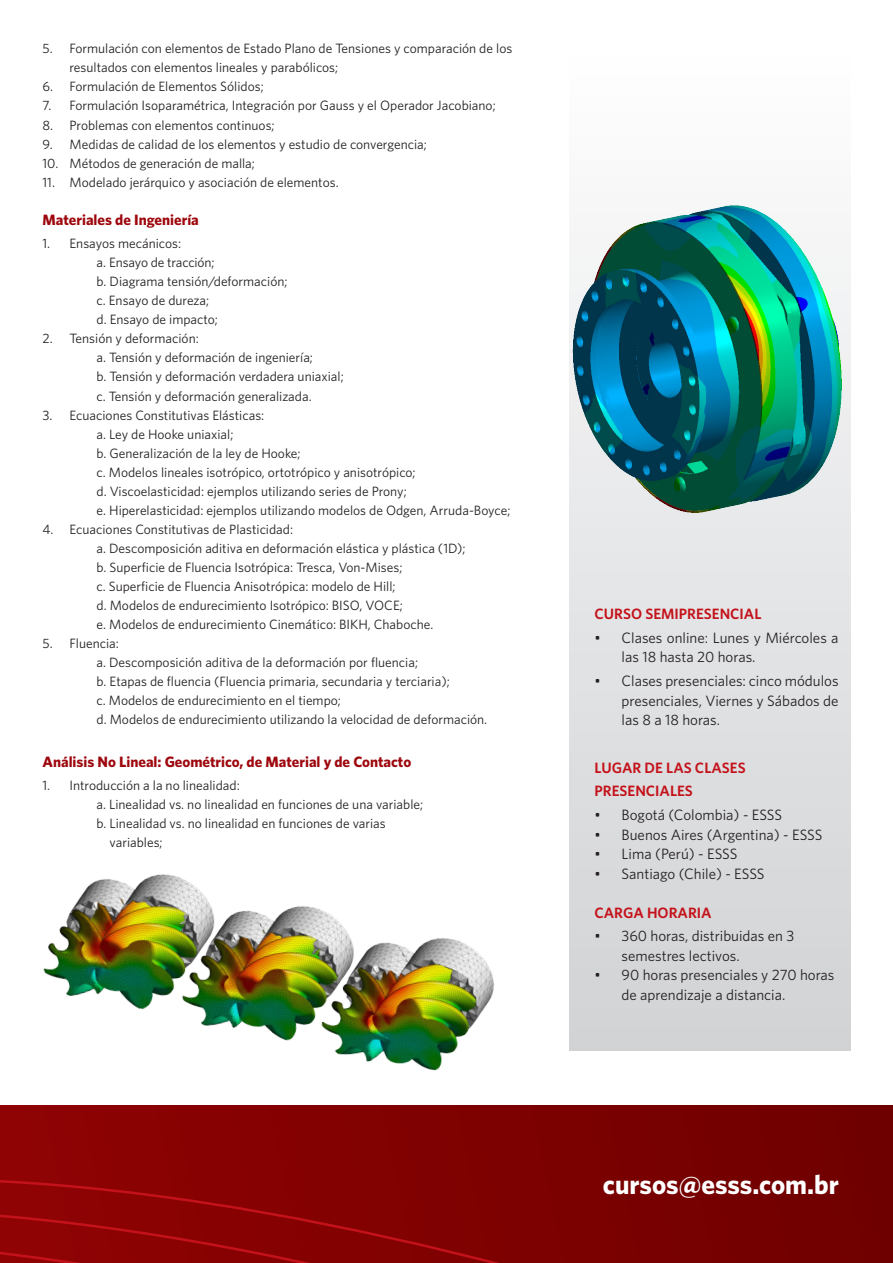
<style>
.page{position:relative;width:893px;height:1263px;background:#fff}
.page>*{position:absolute;margin:0;border:0;box-sizing:border-box;transform-origin:0 0}
.t1{font:700 27px "Whitney";color:#fff}
.t2{font:15px/19.5px "Whitney";color:#231f20}
.t3{font:700 15px "Whitney";color:#9d070d}
.t4{font:600 15px "Whitney";color:#c4121a}
.t5{font:13.5px/19px "Whitney";color:#231f20}
</style>
<div class="page">
<svg style="left:0;top:1106px;width:893px;height:157px;background:#7e0101"></svg>
<svg style="left:570px;top:527px;width:280px;height:523px;background:#dcdddf"></svg>
<img style="left:570px;top:205px;width:280px;height:322px">
<img style="left:16px;top:874px;width:503px;height:301px">
<p class="t5" style="left:70px;top:39px;width:444px;text-indent:-27px">5. Formulación con elementos de Estado Plano de Tensiones y comparación de los resultados con elementos lineales y parabólicos;</p>
<p class="t5" style="left:43px;top:77px;width:223px">6. Formulación de Elementos Sólidos;</p>
<p class="t5" style="left:43px;top:96px;width:455px">7. Formulación Isoparamétrica, Integración por Gauss y el Operador Jacobiano;</p>
<p class="t5" style="left:43px;top:115px;width:234px">8. Problemas con elementos continuos;</p>
<p class="t5" style="left:43px;top:134px;width:386px">9. Medidas de calidad de los elementos y estudio de convergencia;</p>
<p class="t5" style="left:43px;top:153px;width:214px">10. Métodos de generación de malla;</p>
<p class="t5" style="left:43px;top:172px;width:298px">11. Modelado jerárquico y asociación de elementos.</p>
<p class="t3" style="left:43px;top:209px;width:158px">Materiales de Ingeniería</p>
<p class="t5" style="left:43px;top:234px;width:140px">1. Ensayos mecánicos:</p>
<p class="t5" style="left:97px;top:253px;width:119px">a. Ensayo de tracción;</p>
<p class="t5" style="left:97px;top:272px;width:193px">b. Diagrama tensión/deformación;</p>
<p class="t5" style="left:97px;top:291px;width:114px">c. Ensayo de dureza;</p>
<p class="t5" style="left:97px;top:310px;width:123px">d. Ensayo de impacto;</p>
<p class="t5" style="left:43px;top:329px;width:158px">2. Tensión y deformación:</p>
<p class="t5" style="left:97px;top:348px;width:218px">a. Tensión y deformación de ingeniería;</p>
<p class="t5" style="left:97px;top:367px;width:249px">b. Tensión y deformación verdadera uniaxial;</p>
<p class="t5" style="left:97px;top:386px;width:217px">c. Tensión y deformación generalizada.</p>
<p class="t5" style="left:43px;top:405px;width:223px">3. Ecuaciones Constitutivas Elásticas:</p>
<p class="t5" style="left:97px;top:424px;width:138px">a. Ley de Hooke uniaxial;</p>
<p class="t5" style="left:97px;top:443px;width:206px">b. Generalización de la ley de Hooke;</p>
<p class="t5" style="left:97px;top:462px;width:321px">c. Modelos lineales isotrópico, ortotrópico y anisotrópico;</p>
<p class="t5" style="left:97px;top:481px;width:312px">d. Viscoelasticidad: ejemplos utilizando series de Prony;</p>
<p class="t5" style="left:97px;top:500px;width:415px">e. Hiperelasticidad: ejemplos utilizando modelos de Odgen, Arruda-Boyce;</p>
<p class="t5" style="left:97px;top:519px;width:371px;text-indent:-54px">4. Ecuaciones Constitutivas de Plasticidad:<br>a. Descomposición aditiva en deformación elástica y plástica (1D); b. Superficie de Fluencia Isotrópica: Tresca, Von-Mises;<br>c. Superficie de Fluencia Anisotrópica: modelo de Hill;<br>d. Modelos de endurecimiento Isotrópico: BISO, VOCE;<br>e. Modelos de endurecimiento Cinemático: BIKH, Chaboche.</p>
<p class="t5" style="left:97px;top:634px;width:392px;text-indent:-54px">5. Fluencia:<br>a. Descomposición aditiva de la deformación por fluencia;<br>b. Etapas de fluencia (Fluencia primaria, secundaria y terciaria);<br>c. Modelos de endurecimiento en el tiempo;<br>d. Modelos de endurecimiento utilizando la velocidad de deformación.</p>
<p class="t3" style="left:43px;top:751px;width:370px">Análisis No Lineal: Geométrico, de Material y de Contacto</p>
<p class="t5" style="left:43px;top:775px;width:199px">1. Introducción a la no linealidad:</p>
<p class="t5" style="left:97px;top:794px;width:328px">a. Linealidad vs. no linealidad en funciones de una variable;</p>
<p class="t5" style="left:110px;top:814px;width:278px;text-indent:-13px">b. Linealidad vs. no linealidad en funciones de varias variables;</p>
<p class="t4" style="left:595px;top:604px;width:168px">CURSO SEMIPRESENCIAL</p>
<p class="t2" style="left:622px;top:627px;width:219px;text-indent:-27px">• Clases online: Lunes y Miércoles a las 18 hasta 20 horas.</p>
<p class="t2" style="left:622px;top:671px;width:219px;text-align:justify;text-indent:-27px">• Clases presenciales: cinco módulos presenciales, Viernes y Sábados de las 8 a 18 horas.</p>
<p class="t4" style="left:595px;top:757px;width:153px">LUGAR DE LAS CLASES</p>
<p class="t4" style="left:595px;top:781px;width:100px">PRESENCIALES</p>
<p class="t2" style="left:595px;top:805px;width:189px">• Bogotá (Colombia) - ESSS</p>
<p class="t2" style="left:595px;top:824px;width:229px">• Buenos Aires (Argentina) - ESSS</p>
<p class="t2" style="left:595px;top:844px;width:144px">• Lima (Perú) - ESSS</p>
<p class="t2" style="left:595px;top:863px;width:172px">• Santiago (Chile) - ESSS</p>
<p class="t4" style="left:595px;top:902px;width:119px">CARGA HORARIA</p>
<p class="t2" style="left:622px;top:926px;width:174px;text-indent:-27px">• 360 horas, distribuidas en 3 semestres lectivos.</p>
<p class="t2" style="left:622px;top:965px;width:214px;text-indent:-27px">• 90 horas presenciales y 270 horas de aprendizaje a distancia.</p>
<p class="t1" style="left:603px;top:1166px;width:238px">cursos@esss.com.br</p>
</div>
